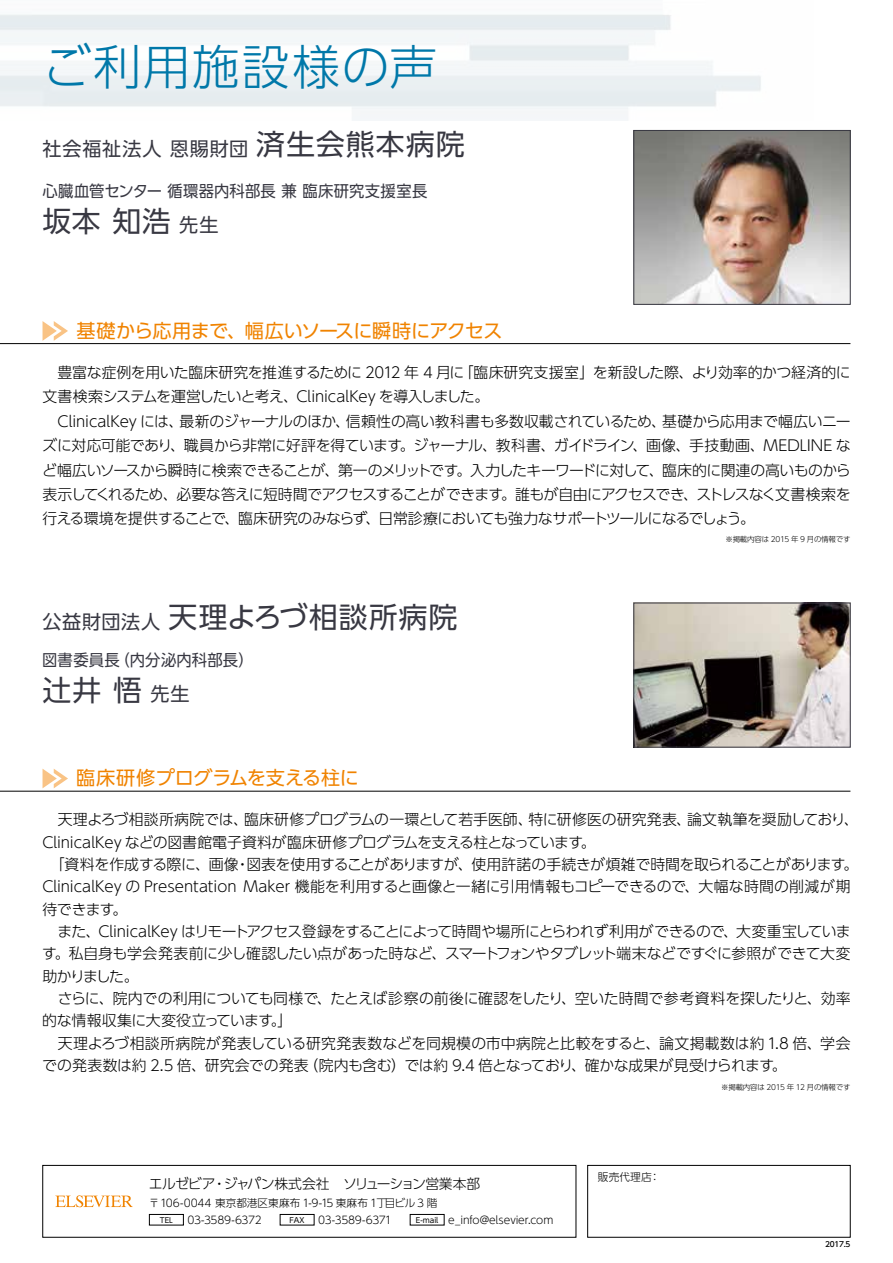
<style>
.page{position:relative;width:893px;height:1263px;background:#fff}
.page>*{position:absolute;margin:0;border:0;box-sizing:border-box;transform-origin:0 0}
.t1{font:300 47.85px "UD Shin Go Pro";letter-spacing:.035em;color:#0078a9}
.t2{font:28.65px "UD Shin Go Pro";letter-spacing:.035em;color:#383842}
.t3{font:19.2px "UD Shin Go Pro";letter-spacing:-.02em;color:#f08300}
.t4{font:19.2px "UD Shin Go Pro";letter-spacing:.045em;color:#383842}
.t5{font:15.9px "UD Shin Go Pro";letter-spacing:.01em;color:#383842;scale:.96 1}
.t6{font:300 14.85px/22.4px "UD Shin Go Pro";letter-spacing:-.025em;color:#000}
.t7{font:300 13.8px "UD Shin Go Pro";letter-spacing:-.045em;color:#000}
.t8{font:300 10.65px "UD Shin Go Pro";letter-spacing:-.02em;color:#000}
.t9{font:300 10.65px "UD Shin Go Pro";color:#000}
.t10{font:300 10.65px "UD Shin Go Pro";letter-spacing:-.04em;color:#000}
.t11{font:300 7.5px "UD Shin Go Pro";letter-spacing:-.025em;color:#000}
.t12{font:7.5px "UD Shin Go Pro";color:#000}
.t13{font:500 7.5px "UD Shin Go Pro";color:#000}
.s1{font-size:28.65px}
.s2{font-size:19.2px}
.s3{font-weight:400;font-size:7.5px}
</style>
<div class="page">
<div style="left:149px;top:1214px;width:35px;height:11px;border:1px solid #000"></div>
<div style="left:280px;top:1214px;width:34px;height:11px;border:1px solid #000"></div>
<div style="left:410px;top:1214px;width:34px;height:11px;border:1px solid #000"></div>
<div style="left:43px;top:1165px;width:533px;height:72px;border:1px solid #000"></div>
<div style="left:587px;top:1165px;width:263px;height:72px;border:1px solid #000"></div>
<svg style="left:55px;top:1195px;width:78px;height:12px"></svg>
<img style="left:636px;top:132px;width:212px;height:171px">
<div style="left:634px;top:130px;width:216px;height:175px;border:1px solid #383842"></div>
<hr style="left:0;top:343px;width:850px;height:1px;background:#000">
<hr style="left:0;top:791px;width:850px;height:1px;background:#000">
<img style="left:636px;top:605px;width:212px;height:140px">
<div style="left:634px;top:603px;width:216px;height:144px;border:1px solid #383842"></div>
<svg style="left:43px;top:321px;width:25px;height:20px"></svg>
<svg style="left:43px;top:769px;width:25px;height:19px"></svg>
<h1 class="t1" style="left:43px;top:28px;width:396px">ご利用施設様の声</h1>
<p class="t4" style="left:42px;top:133px;width:424px">社会福祉法人 恩賜財団 <span class="s1">済生会熊本病院</span></p>
<p class="t5" style="left:42px;top:178px;width:402px">心臓血管センター 循環器内科部長 兼 臨床研究支援室長</p>
<h2 class="t2" style="left:42px;top:197px;width:178px">坂本 知浩 <span class="s2">先生</span></h2>
<p class="t3" style="left:76px;top:315px;width:428px">基礎から応用まで、幅広いソースに瞬時にアクセス</p>
<p class="t6" style="left:42px;top:359px;width:810px;line-height:24.5px">　豊富な症例を用いた臨床研究を推進するために 2012 年 4 月に「臨床研究支援室」を新設した際、より効率的かつ経済的に文書検索システムを運営したいと考え、ClinicalKey を導入しました。<br>　ClinicalKey には、最新のジャーナルのほか、信頼性の高い教科書も多数収載されているため、基礎から応用まで幅広いニーズに対応可能であり、職員から非常に好評を得ています。ジャーナル、教科書、ガイドライン、画像、手技動画、MEDLINE など幅広いソースから瞬時に検索できることが、第一のメリットです。入力したキーワードに対して、臨床的に関連の高いものから表示してくれるため、必要な答えに短時間でアクセスすることができます。誰もが自由にアクセスでき、ストレスなく文書検索を行える環境を提供することで、臨床研究のみならず、日常診療においても強力なサポートツールになるでしょう。</p>
<h2 class="t2" style="left:42px;top:594px;width:417px"><span class="s2">公益財団法人</span>天理よろづ相談所病院</h2>
<p class="t5" style="left:42px;top:647px;width:222px">図書委員長（内分泌内科部長）</p>
<h2 class="t2" style="left:42px;top:667px;width:149px">辻井 悟 <span class="s2">先生</span></h2>
<p class="t11" style="left:725px;top:533px;width:127px">※掲載内容は 2015 年 9 月の情報です</p>
<p class="t3" style="left:76px;top:763px;width:284px">臨床研修プログラムを支える柱に</p>
<p class="t6" style="left:42px;top:808px;width:818px">　天理よろづ相談所病院では、臨床研修プログラムの一環として若手医師、特に研修医の研究発表、論文執筆を奨励しており、ClinicalKey などの図書館電子資料が臨床研修プログラムを支える柱となっています。<br>　「資料を作成する際に、画像・図表を使用することがありますが、使用許諾の手続きが煩雑で時間を取られることがあります。ClinicalKey の Presentation Maker 機能を利用すると画像と一緒に引用情報もコピーできるので、大幅な時間の削減が期待できます。<br>　また、ClinicalKey はリモートアクセス登録をすることによって時間や場所にとらわれず利用ができるので、大変重宝しています。私自身も学会発表前に少し確認したい点があった時など、スマートフォンやタブレット端末などですぐに参照ができて大変助かりました。<br>　さらに、院内での利用についても同様で、たとえば診察の前後に確認をしたり、空いた時間で参考資料を探したりと、効率的な情報収集に大変役立っています。」<br>　天理よろづ相談所病院が発表している研究発表数などを同規模の市中病院と比較をすると、論文掲載数は約 1.8 倍、学会での発表数は約 2.5 倍、研究会での発表（院内も含む）では約 9.4 倍となっており、確かな成果が見受けられます。</p>
<p class="t7" style="left:149px;top:1173px;width:333px">エルゼビア・ジャパン株式会社　ソリューション営業本部</p>
<p class="t9" style="left:149px;top:1194px;width:290px">〒106-0044 東京都港区東麻布 1-9-15 東麻布 1丁目ビル 3 階</p>
<p class="t12" style="left:160px;top:1214px;width:14px">TEL</p>
<p class="t8" style="left:187px;top:1211px;width:76px">03-3589-6372</p>
<p class="t12" style="left:290px;top:1214px;width:17px">FAX</p>
<p class="t10" style="left:318px;top:1211px;width:75px">03-3589-6371</p>
<p class="t8" style="left:416px;top:1211px;width:139px"><span class="s3">E-mail</span> e_info@elsevier.com</p>
<p class="t8" style="left:598px;top:1168px;width:63px">販売代理店：</p>
<p class="t11" style="left:721px;top:1080px;width:131px">※掲載内容は 2015 年 12 月の情報です</p>
<p class="t13" style="left:825px;top:1237px;width:27px">2017.5</p>
</div>
